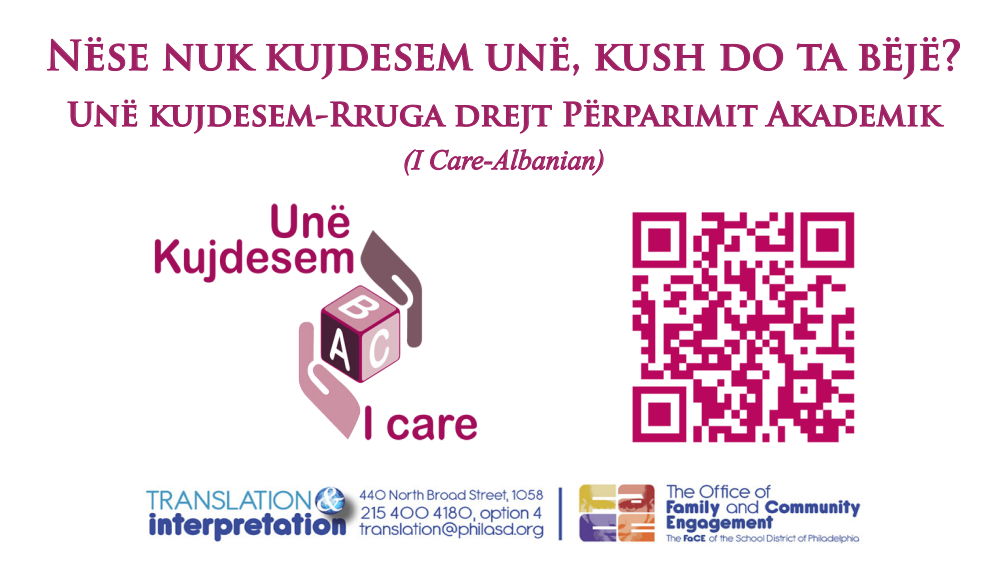
<style>
.page{position:relative;width:1008px;height:576px;background:#fff}
.page>*{position:absolute;margin:0;border:0;box-sizing:border-box;transform-origin:0 0}
.t1{font:700 40px "Trajan Pro";letter-spacing:-.005em;color:#9e1f62}
.t2{font:700 32px "Trajan Pro";color:#9e1f62}
.t3{font:italic 28px "Times New Roman";color:#9e1f62}
</style>
<div class="page">
<svg style="left:47px;top:37px;width:101px;height:35px"></svg>
<svg style="left:162px;top:43px;width:95px;height:29px"></svg>
<svg style="left:266px;top:43px;width:208px;height:37px"></svg>
<svg style="left:485px;top:37px;width:94px;height:39px"></svg>
<svg style="left:594px;top:43px;width:111px;height:29px"></svg>
<svg style="left:720px;top:43px;width:64px;height:28px"></svg>
<svg style="left:796px;top:43px;width:52px;height:28px"></svg>
<svg style="left:858px;top:37px;width:102px;height:43px"></svg>
<svg style="left:67px;top:99px;width:71px;height:28px"></svg>
<svg style="left:149px;top:101px;width:298px;height:33px"></svg>
<svg style="left:455px;top:104px;width:97px;height:30px"></svg>
<svg style="left:563px;top:99px;width:381px;height:28px"></svg>
<svg style="left:404px;top:149px;width:200px;height:27px"></svg>
<img style="left:145px;top:484px;width:716px;height:60px">
<img style="left:154px;top:203px;width:323px;height:238px">
<img style="left:632px;top:212px;width:223px;height:231px">
<p class="t1" style="left:46px;top:31px;width:918px">Nëse nuk kujdesem unë, kush do ta bëjë?</p>
<p class="t2" style="left:67px;top:94px;width:875px">Unë kujdesem-Rruga drejt Përparimit Akademik</p>
<p class="t3" style="left:403px;top:141px;width:203px">)I Care-Albanian(</p>
</div>
